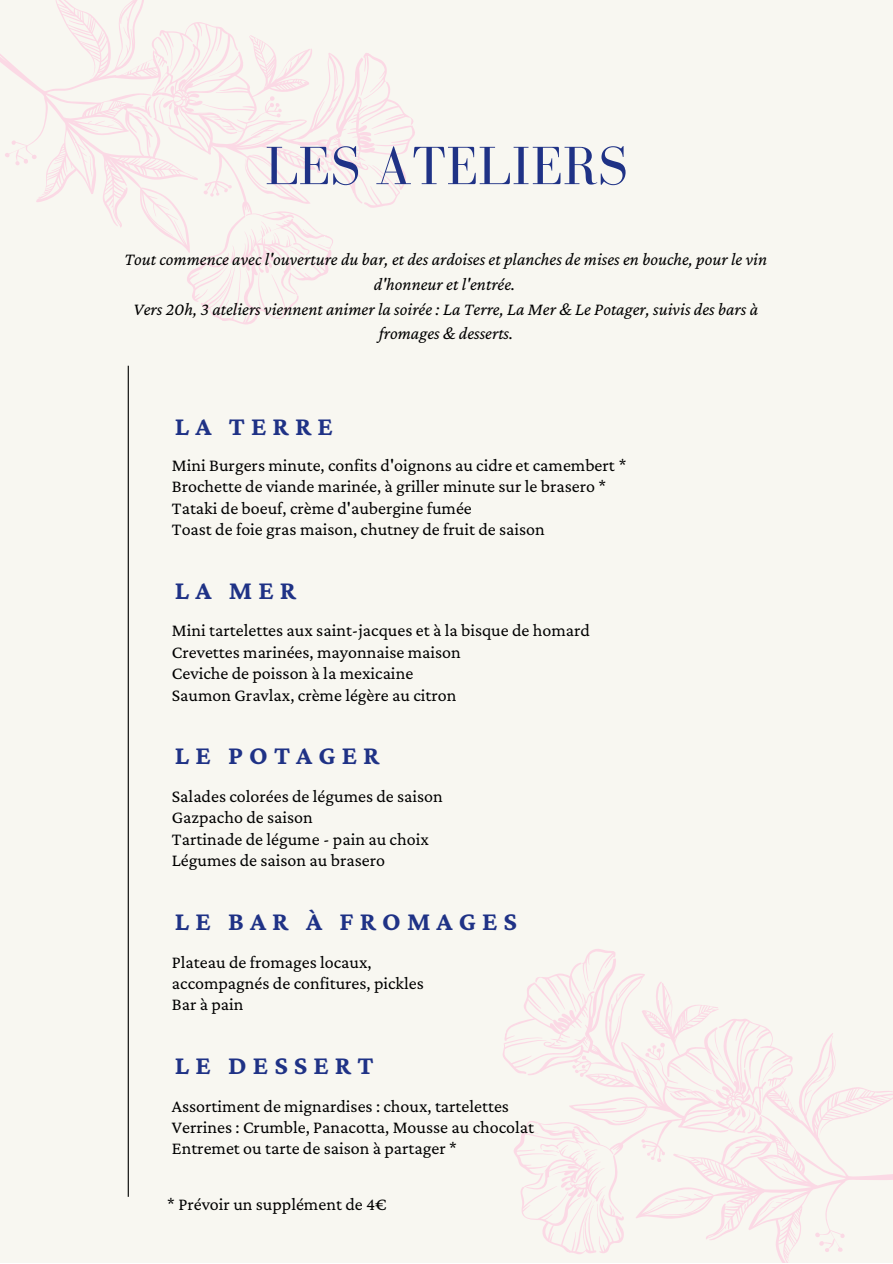
<style>
.page{position:relative;width:893px;height:1264px;background:#fff}
.page>*{position:absolute;margin:0;border:0;box-sizing:border-box;transform-origin:0 0}
.t1{font:55.5px "Bodoni FLF";color:#1f3286}
.t2{font:700 27px "Crimson Pro";letter-spacing:.225em;color:#1f3286}
.t3{font:18px/21.3px "Crimson Pro";color:#000}
.t4{font:italic 18px/24.8px "Crimson Pro";color:#000;text-align:center}
</style>
<div class="page">
<div style="left:0;top:0;width:892px;height:1262px;background:#f8f7f1"></div>
<svg style="left:0;top:0;width:415px;height:325px"></svg>
<svg style="left:502px;top:949px;width:390px;height:313px"></svg>
<hr style="left:128px;top:366px;width:1px;height:830px;background:#000">
<h1 class="t1" style="left:265px;top:136px;width:364px">LES ATELIERS</h1>
<p class="t4" style="left:124px;top:247px;width:644px">Tout commence avec l'ouverture du bar, et des ardoises et planches de mises en bouche, pour le vin d'honneur et l'entrée.<br>Vers 20h, 3 ateliers viennent animer la soirée : La Terre, La Mer &amp; Le Potager, suivis des bars à fromages &amp; desserts.</p>
<h2 class="t2" style="left:175px;top:411px;width:159px">LA TERRE</h2>
<p class="t3" style="left:172px;top:454px;width:456px">Mini Burgers minute, confits d'oignons au cidre et camembert * Brochette de viande marinée, à griller minute sur le brasero * Tataki de boeuf, crème d'aubergine fumée<br>Toast de foie gras maison, chutney de fruit de saison</p>
<h2 class="t2" style="left:175px;top:574px;width:123px">LA MER</h2>
<p class="t3" style="left:172px;top:619px;width:419px">Mini tartelettes aux saint-jacques et à la bisque de homard Crevettes marinées, mayonnaise maison<br>Ceviche de poisson à la mexicaine<br>Saumon Gravlax, crème légère au citron</p>
<h2 class="t2" style="left:175px;top:740px;width:206px">LE POTAGER</h2>
<p class="t3" style="left:172px;top:785px;width:272px">Salades colorées de légumes de saison<br>Gazpacho de saison<br>Tartinade de légume - pain au choix<br>Légumes de saison au brasero</p>
<h2 class="t2" style="left:175px;top:905px;width:343px">LE BAR À FROMAGES</h2>
<p class="t3" style="left:172px;top:950px;width:253px">Plateau de fromages locaux, accompagnés de confitures, pickles<br>Bar à pain</p>
<h2 class="t2" style="left:175px;top:1049px;width:200px">LE DESSERT</h2>
<p class="t3" style="left:172px;top:1094px;width:363px">Assortiment de mignardises : choux, tartelettes<br>Verrines : Crumble, Panacotta, Mousse au chocolat<br>Entremet ou tarte de saison à partager *</p>
<p class="t3" style="left:167px;top:1192px;width:221px">* Prévoir un supplément de 4€</p>
</div>
